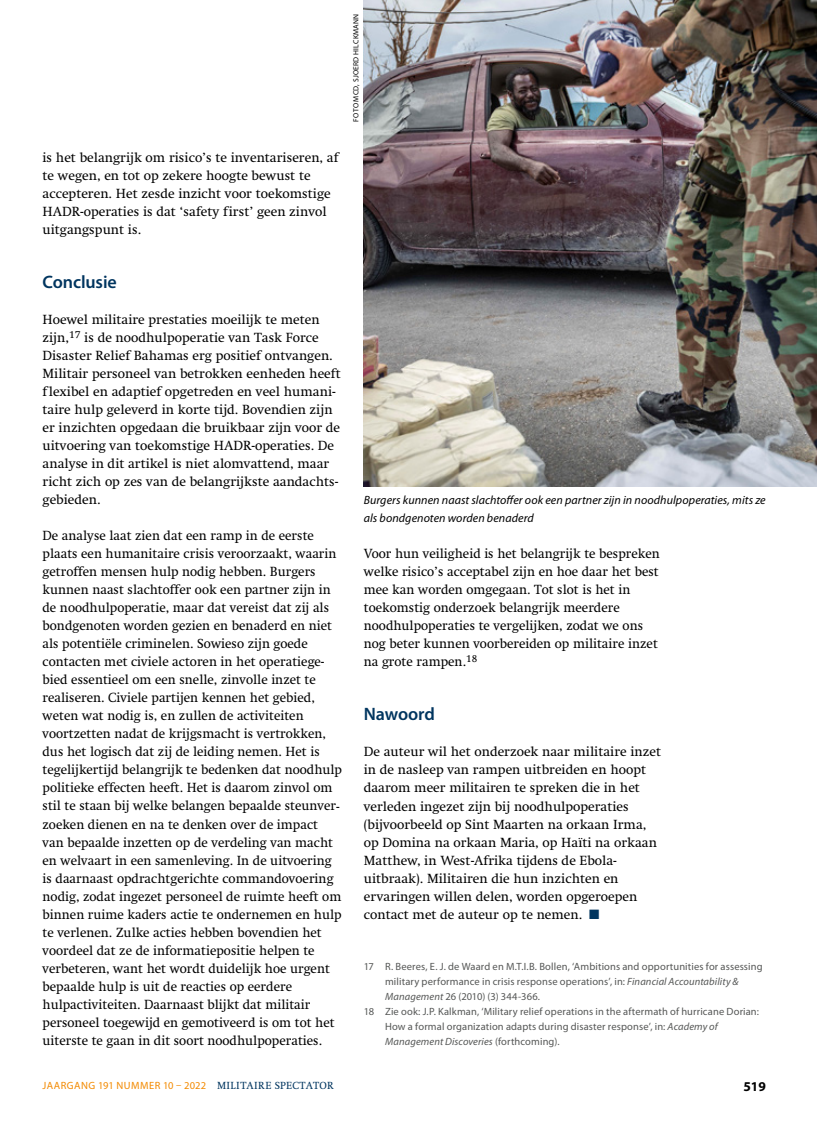
<style>
.page{position:relative;width:817px;height:1136px;background:#fff}
.page>*{position:absolute;margin:0;border:0;box-sizing:border-box;transform-origin:0 0}
.t1{font:600 18px "Myriad Pro";color:#00355f}
.t2{font:13.5px/18px "Swift LT Std";color:#000}
.t3{font:700 13.5px "Myriad Pro";color:#000}
.t4{font:italic 12px/18px "Myriad Pro";letter-spacing:.005em;color:#000}
.t5{font:10.5px "Myriad Pro";letter-spacing:.01em;color:#555756}
.t6{font:10.5px "Myriad Pro";letter-spacing:.045em;color:#f38a00}
.t7{font:italic 10.5px "Myriad Pro";letter-spacing:.01em;color:#555756}
.t8{font:7.5px "Myriad Pro";letter-spacing:.04em;color:#000}
.s1{color:#00355f}
.s2{font-style:italic}
.s3{font-style:normal}
.s4{font-family:"Swift LT Std";color:#00355f}
</style>
<div class="page">
<img style="left:364px;top:0;width:452px;height:486px">
<p class="t8" style="left:351px;top:121px;width:109px;rotate:-90deg">FOTO MCD, SJOERD HILCKMANN</p>
<p class="t2" style="left:43px;top:149px;width:297px">is het belangrijk om risico’s te inventariseren, af te wegen, en tot op zekere hoogte bewust te accepteren. Het zesde inzicht voor toekomstige HADR-operaties is dat ‘safety first’ geen zinvol uitgangspunt is.</p>
<h1 class="t1" style="left:43px;top:271px;width:76px">CONCLUSIE</h1>
<p class="t2" style="left:43px;top:311px;width:300px">Hoewel militaire prestaties moeilijk te meten zijn,<sup>17</sup> is de noodhulpoperatie van Task Force Disaster Relief Bahamas erg positief ontvangen.<br>Militair personeel van betrokken eenheden heeft flexibel en adaptief opgetreden en veel humani&shy;taire hulp geleverd in korte tijd. Bovendien zijn er inzichten opgedaan die bruikbaar zijn voor de uitvoering van toekomstige HADR-operaties. De analyse in dit artikel is niet alomvattend, maar richt zich op zes van de belangrijkste aandachts&shy;gebieden.</p>
<p class="t2" style="left:43px;top:527px;width:301px">De analyse laat zien dat een ramp in de eerste plaats een humanitaire crisis veroorzaakt, waarin getroffen mensen hulp nodig hebben. Burgers kunnen naast slachtoffer ook een partner zijn in de noodhulpoperatie, maar dat vereist dat zij als bondgenoten worden gezien en benaderd en niet als potentiële criminelen. Sowieso zijn goede contacten met civiele actoren in het operatiege&shy;bied essentieel om een snelle, zinvolle inzet te realiseren. Civiele partijen kennen het gebied, weten wat nodig is, en zullen de activiteiten voortzetten nadat de krijgsmacht is vertrokken, dus het logisch dat zij de leiding nemen. Het is tegelijkertijd belangrijk te bedenken dat noodhulp politieke effecten heeft. Het is daarom zinvol om stil te staan bij welke belangen bepaalde steunver&shy;zoeken dienen en na te denken over de impact van bepaalde inzetten op de verdeling van macht en welvaart in een samenleving. In de uitvoering is daarnaast opdrachtgerichte commandovoering nodig, zodat ingezet personeel de ruimte heeft om binnen ruime kaders actie te ondernemen en hulp te verlenen. Zulke acties hebben bovendien het voordeel dat ze de informatiepositie helpen te verbeteren, want het wordt duidelijk hoe urgent bepaalde hulp is uit de reacties op eerdere hulpactiviteiten. Daarnaast blijkt dat militair personeel toegewijd en gemotiveerd is om tot het uiterste te gaan in dit soort noodhulpoperaties.</p>
<p class="t4" style="left:364px;top:491px;width:403px">Burgers kunnen naast slachtoffer ook een partner zijn in noodhulpoperaties, mits ze als bondgenoten worden benaderd</p>
<p class="t2" style="left:364px;top:545px;width:297px">Voor hun veiligheid is het belangrijk te bespreken welke risico’s acceptabel zijn en hoe daar het best mee kan worden omgegaan. Tot slot is het in toekomstig onderzoek belangrijk meerdere noodhulpoperaties te vergelijken, zodat we ons nog beter kunnen voorbereiden op militaire inzet na grote rampen.<sup>18</sup></p>
<h1 class="t1" style="left:364px;top:703px;width:73px">NAWOORD</h1>
<p class="t2" style="left:364px;top:743px;width:299px">De auteur wil het onderzoek naar militaire inzet in de nasleep van rampen uitbreiden en hoopt daarom meer militairen te spreken die in het verleden ingezet zijn bij noodhulpoperaties (bijvoorbeeld op Sint Maarten na orkaan Irma, op Domina na orkaan Maria, op Haïti na orkaan Matthew, in West-Afrika tijdens de Ebola&shy;uitbraak). Militairen die hun inzichten en ervaringen willen delen, worden opgeroepen contact met de auteur op te nemen. <span class="s1">■</span></p>
<p class="t5" style="left:364px;top:959px;width:400px">17 R. Beeres, E. J. de Waard en M.T.I.B. Bollen, ‘Ambitions and opportunities for assessing</p>
<p class="t5" style="left:385px;top:974px;width:355px">military performance in crisis response operations’, in: <span class="s2">Financial Accountability &amp;</span></p>
<p class="t5" style="left:385px;top:989px;width:156px"><span class="s2">Management</span> 26 (2010) (3) 344-366.</p>
<p class="t5" style="left:364px;top:1004px;width:396px">18 Zie ook: J.P. Kalkman, ‘Military relief operations in the aftermath of hurricane Dorian:</p>
<p class="t5" style="left:385px;top:1019px;width:334px">How a formal organization adapts during disaster response’, in: <span class="s2">Academy of</span></p>
<p class="t7" style="left:385px;top:1034px;width:176px">Management Discoveries <span class="s3">(forthcoming).</span></p>
<p class="t6" style="left:43px;top:1078px;width:292px">JAARGANG 191 NUMMER 10 – 2022 <span class="s4">MILITAIRE SPECTATOR</span></p>
<p class="t3" style="left:743px;top:1077px;width:24px">519</p>
</div>
